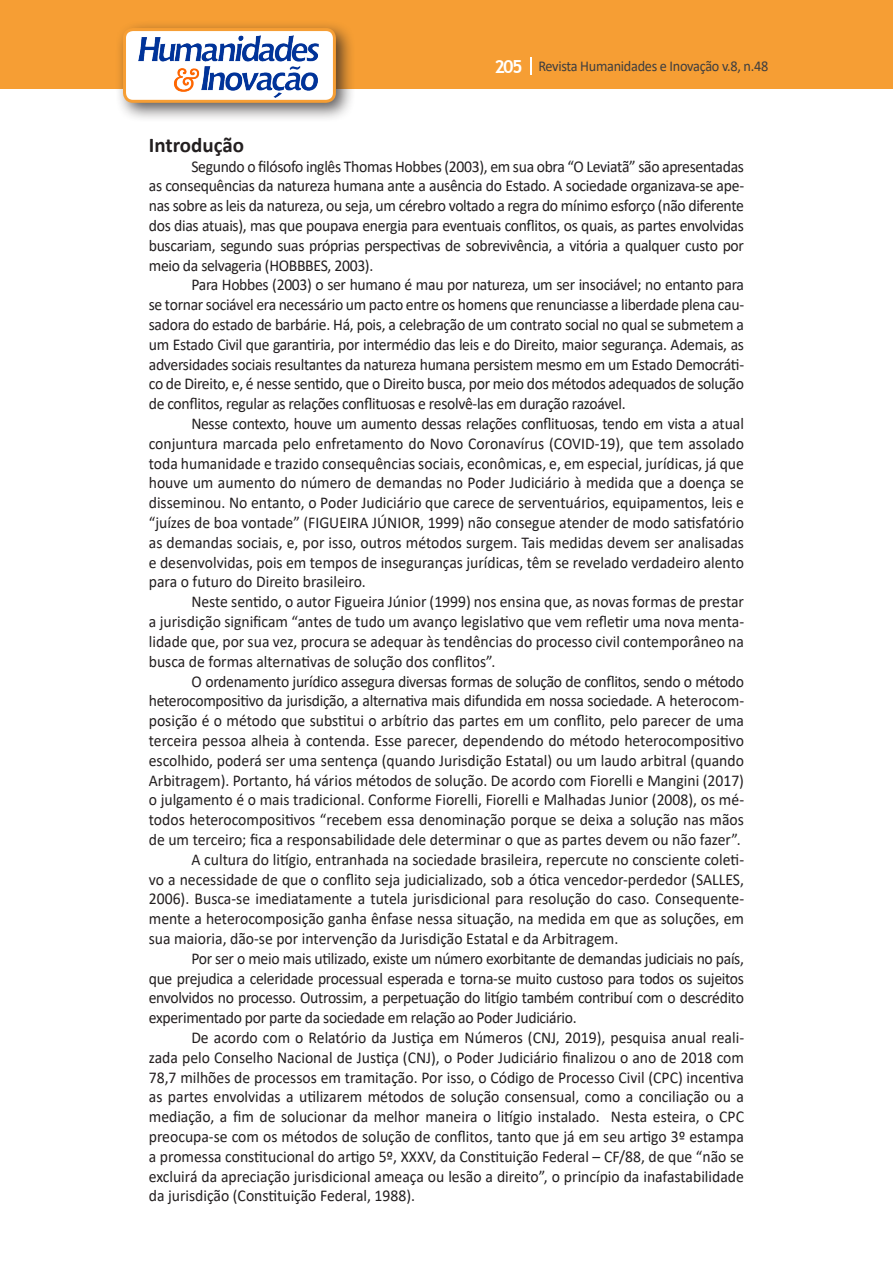
<style>
.page{position:relative;width:893px;height:1263px;background:#fff}
.page>*{position:absolute;margin:0;border:0;box-sizing:border-box;transform-origin:0 0}
.Titulo_2{font:700 21px "Calibri";color:#231f20}
.Texto{font:16.5px/19.8px "Calibri";letter-spacing:-.01em;color:#231f20;text-align:justify;scale:.95 1}
.t1{font:15px "Calibri";letter-spacing:-.02em;color:#3e3e3f;scale:.95 1}
.s1{font-family:"Trebuchet MS";font-weight:700;font-size:18px;color:#fff}
</style>
<div class="page">
<div style="left:0;top:0;width:893px;height:88px;background:#f69e34"></div>
<svg style="left:530px;top:57px;width:2px;height:18px"></svg>
<div style="left:115px;top:20px;width:241px;height:103px;background:#231f20;opacity:.75"></div>
<div style="left:125px;top:30px;width:209px;height:71px;background:#fff;border-radius:9px"></div>
<img style="left:138px;top:35px;width:181px;height:62px">
<div style="left:123px;top:28px;width:213px;height:75px;border:3px solid #f69e34;border-radius:9px"></div>
<p class="t1" style="left:495px;top:56px;width:290px"><span class="s1">205</span> Revista Humanidades e Inovação v.8, n.48</p>
<p class="Titulo_2" style="left:149px;top:130px;width:97px">Introdução</p>
<p class="Texto" style="left:149px;top:156px;width:628px;text-indent:43px">Segundo o filósofo inglês Thomas Hobbes (2003), em sua obra “O Leviatã” são apresentadas as consequências da natureza humana ante a ausência do Estado. A sociedade organizava-se ape&shy;nas sobre as leis da natureza, ou seja, um cérebro voltado a regra do mínimo esforço (não diferente dos dias atuais), mas que poupava energia para eventuais conflitos, os quais, as partes envolvidas buscariam, segundo suas próprias perspectivas de sobrevivência, a vitória a qualquer custo por meio da selvageria (HOBBBES, 2003).</p>
<p class="Texto" style="left:149px;top:275px;width:628px;text-indent:43px">Para Hobbes (2003) o ser humano é mau por natureza, um ser insociável; no entanto para se tornar sociável era necessário um pacto entre os homens que renunciasse a liberdade plena cau&shy;sadora do estado de barbárie. Há, pois, a celebração de um contrato social no qual se submetem a um Estado Civil que garantiria, por intermédio das leis e do Direito, maior segurança. Ademais, as adversidades sociais resultantes da natureza humana persistem mesmo em um Estado Democráti&shy;co de Direito, e, é nesse sentido, que o Direito busca, por meio dos métodos adequados de solução de conflitos, regular as relações conflituosas e resolvê-las em duração razoável.</p>
<p class="Texto" style="left:149px;top:413px;width:628px;text-indent:43px">Nesse contexto, houve um aumento dessas relações conflituosas, tendo em vista a atual conjuntura marcada pelo enfretamento do Novo Coronavírus (COVID-19), que tem assolado toda humanidade e trazido consequências sociais, econômicas, e, em especial, jurídicas, já que houve um aumento do número de demandas no Poder Judiciário à medida que a doença se disseminou. No entanto, o Poder Judiciário que carece de serventuários, equipamentos, leis e “juízes de boa vontade” (FIGUEIRA JÚNIOR, 1999) não consegue atender de modo satisfatório as demandas sociais, e, por isso, outros métodos surgem. Tais medidas devem ser analisadas e desenvolvidas, pois em tempos de inseguranças jurídicas, têm se revelado verdadeiro alento para o futuro do Direito brasileiro.</p>
<p class="Texto" style="left:149px;top:591px;width:628px;text-indent:43px">Neste sentido, o autor Figueira Júnior (1999) nos ensina que, as novas formas de prestar a jurisdição significam “antes de tudo um avanço legislativo que vem refletir uma nova menta&shy;lidade que, por sua vez, procura se adequar às tendências do processo civil contemporâneo na busca de formas alternativas de solução dos conflitos”.</p>
<p class="Texto" style="left:149px;top:671px;width:628px;text-indent:43px">O ordenamento jurídico assegura diversas formas de solução de conflitos, sendo o método heterocompositivo da jurisdição, a alternativa mais difundida em nossa sociedade. A heterocom&shy;posição é o método que substitui o arbítrio das partes em um conflito, pelo parecer de uma terceira pessoa alheia à contenda. Esse parecer, dependendo do método heterocompositivo escolhido, poderá ser uma sentença (quando Jurisdição Estatal) ou um laudo arbitral (quando Arbitragem). Portanto, há vários métodos de solução. De acordo com Fiorelli e Mangini (2017) o julgamento é o mais tradicional. Conforme Fiorelli, Fiorelli e Malhadas Junior (2008), os mé&shy;todos heterocompositivos “recebem essa denominação porque se deixa a solução nas mãos de um terceiro; fica a responsabilidade dele determinar o que as partes devem ou não fazer”.</p>
<p class="Texto" style="left:149px;top:849px;width:628px;text-indent:43px">A cultura do litígio, entranhada na sociedade brasileira, repercute no consciente coleti&shy;vo a necessidade de que o conflito seja judicializado, sob a ótica vencedor-perdedor (SALLES, 2006). Busca-se imediatamente a tutela jurisdicional para resolução do caso. Consequente&shy;mente a heterocomposição ganha ênfase nessa situação, na medida em que as soluções, em sua maioria, dão-se por intervenção da Jurisdição Estatal e da Arbitragem.</p>
<p class="Texto" style="left:149px;top:948px;width:628px;text-indent:43px">Por ser o meio mais utilizado, existe um número exorbitante de demandas judiciais no país, que prejudica a celeridade processual esperada e torna-se muito custoso para todos os sujeitos envolvidos no processo. Outrossim, a perpetuação do litígio também contribuí com o descrédito experimentado por parte da sociedade em relação ao Poder Judiciário.</p>
<p class="Texto" style="left:149px;top:1027px;width:628px;text-indent:43px">De acordo com o Relatório da Justiça em Números (CNJ, 2019), pesquisa anual reali&shy;zada pelo Conselho Nacional de Justiça (CNJ), o Poder Judiciário finalizou o ano de 2018 com 78,7 milhões de processos em tramitação. Por isso, o Código de Processo Civil (CPC) incentiva as partes envolvidas a utilizarem métodos de solução consensual, como a conciliação ou a mediação, a fim de solucionar da melhor maneira o litígio instalado. Nesta esteira, o CPC preocupa-se com os métodos de solução de conflitos, tanto que já em seu artigo 3º estampa a promessa constitucional do artigo 5º, XXXV, da Constituição Federal – CF/88, de que “não se excluirá da apreciação jurisdicional ameaça ou lesão a direito”, o princípio da inafastabilidade da jurisdição (Constituição Federal, 1988).</p>
</div>
